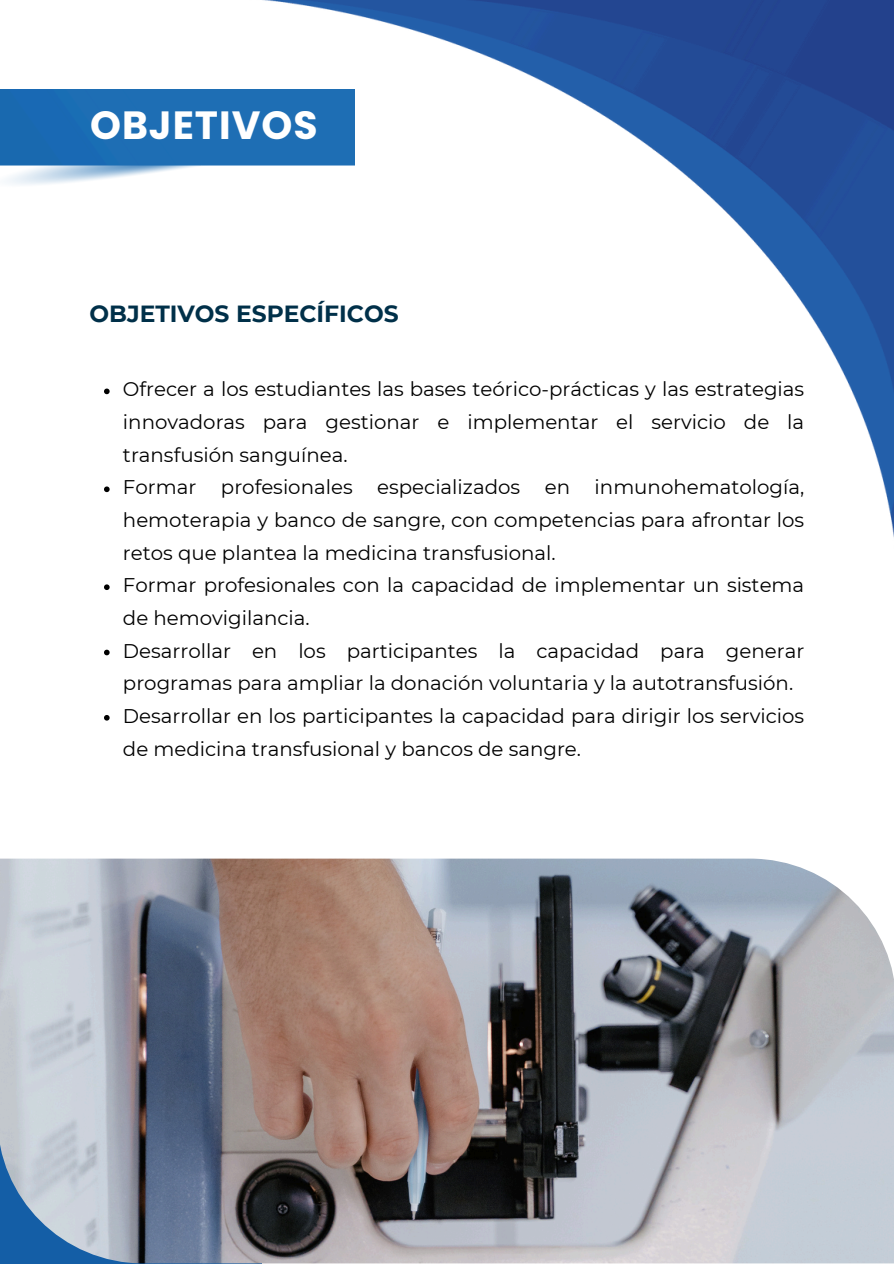
<style>
.page{position:relative;width:894px;height:1264px;background:#fff}
.page>*{position:absolute;margin:0;border:0;box-sizing:border-box;transform-origin:0 0}
.t1{font:700 39.3px "Poppins";letter-spacing:.025em;color:#fff}
.t2{font:700 23.4px "Montserrat";color:#003049}
.t3{font:19.8px/32.7px "Montserrat";color:#000}
</style>
<div class="page">
<svg style="left:104px;top:388px;width:6px;height:6px"></svg>
<svg style="left:104px;top:486px;width:6px;height:6px"></svg>
<svg style="left:104px;top:584px;width:6px;height:6px"></svg>
<svg style="left:104px;top:649px;width:6px;height:6px"></svg>
<svg style="left:104px;top:715px;width:6px;height:5px"></svg>
<img style="left:0;top:89px;width:170px;height:96px">
<img style="left:170px;top:0;width:723px;height:532px">
<img style="left:0;top:858px;width:893px;height:405px">
<p class="t1" style="left:90px;top:98px;width:229px">OBJETIVOS</p>
<p class="t2" style="left:89px;top:299px;width:310px">OBJETIVOS ESPECÍFICOS</p>
<p class="t3" style="left:123px;top:373px;width:682px;text-align:justify">Ofrecer a los estudiantes las bases teórico-prácticas y las estrategias innovadoras para gestionar e implementar el servicio de la transfusión sanguínea.</p>
<h1 class="t3" style="left:123px;top:471px;width:682px;text-align:justify">Formar profesionales especializados en inmunohematología, hemoterapia y banco de sangre, con competencias para afrontar los retos que plantea la medicina transfusional.</h1>
<h2 class="t3" style="left:123px;top:569px;width:682px">Formar profesionales con la capacidad de implementar un sistema de hemovigilancia.</h2>
<p class="t3" style="left:123px;top:634px;width:682px">Desarrollar en los participantes la capacidad para generar programas para ampliar la donación voluntaria y la autotransfusión.</p>
<p class="t3" style="left:123px;top:699px;width:682px">Desarrollar en los participantes la capacidad para dirigir los servicios de medicina transfusional y bancos de sangre.</p>
</div>
